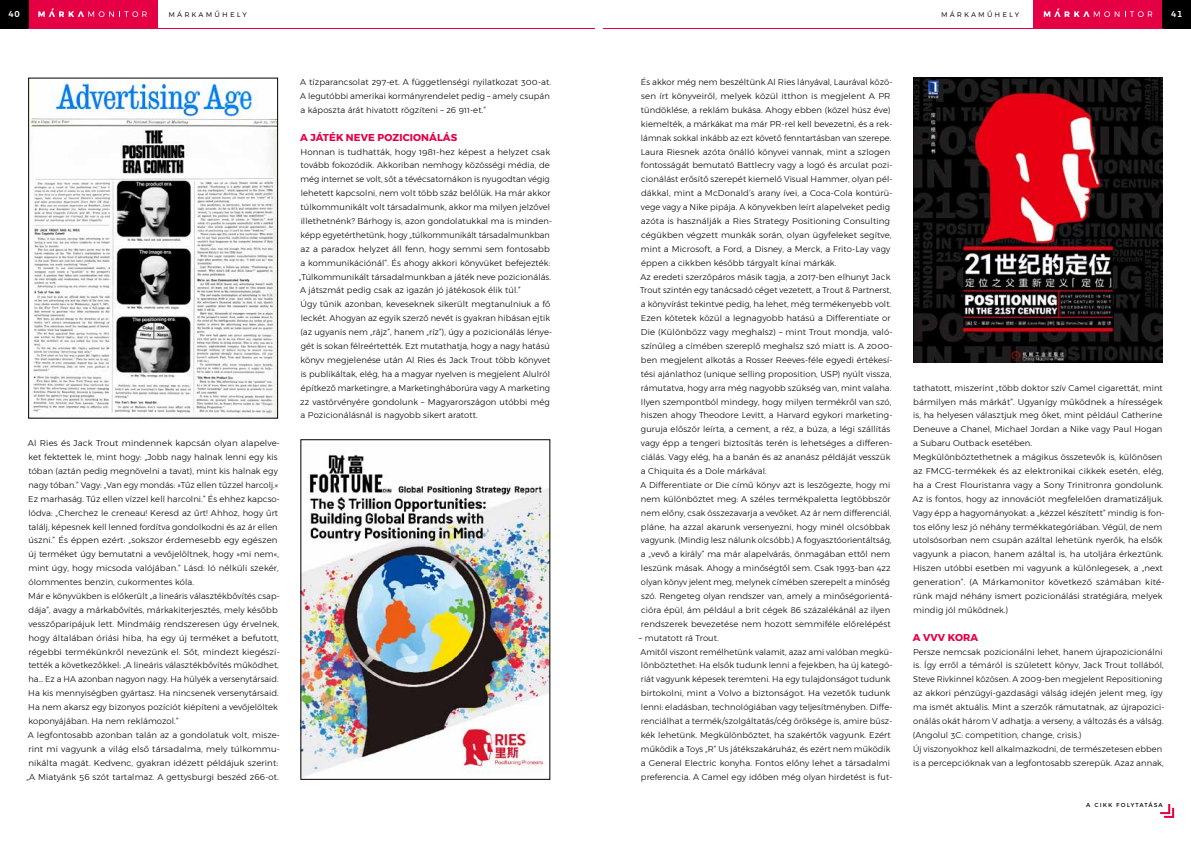
<style>
.page{position:relative;width:1191px;height:842px;background:#fff}
.page>*{position:absolute;margin:0;border:0;box-sizing:border-box;transform-origin:0 0}
.t1{font:700 10px "Montserrat";letter-spacing:.01em;color:#e50046}
.t2{font:500 8.5px "Montserrat";color:#fff}
.t3{font:300 8.4px/13.9px "Montserrat";letter-spacing:.015em;color:#000}
.t4{font:300 8.4px "Montserrat";letter-spacing:.25em;color:#000}
.t5{font:7px "Montserrat";letter-spacing:.15em;color:#000}
</style>
<div class="page">
<svg style="left:1160px;top:804px;width:14px;height:14px"></svg>
<div style="left:28px;top:0;width:130px;height:28px;background:#e50046"></div>
<div style="left:1033px;top:0;width:129px;height:28px;background:#e50046"></div>
<div style="left:0;top:0;width:28px;height:28px;background:#000"></div>
<div style="left:1162px;top:0;width:29px;height:28px;background:#000"></div>
<svg style="left:38px;top:9px;width:109px;height:8px"></svg>
<svg style="left:1043px;top:9px;width:109px;height:8px"></svg>
<hr style="left:28px;top:28px;width:1134px;height:1px;background:#e50046">
<img style="left:913px;top:78px;width:249px;height:285px">
<img style="left:302px;top:453px;width:246px;height:325px">
<div style="left:300px;top:439px;width:250px;height:341px;border:1px solid #000"></div>
<img style="left:30px;top:80px;width:246px;height:336px">
<div style="left:28px;top:78px;width:250px;height:340px;border:1px solid #000"></div>
<div style="left:595px;top:0;width:7px;height:842px;background:#fff"></div>
<p class="t2" style="left:8px;top:7px;width:13px">40</p>
<p class="t4" style="left:168px;top:8px;width:80px">márkaműhely</p>
<p class="t4" style="left:941px;top:8px;width:80px">márkaműhely</p>
<p class="t2" style="left:1170px;top:7px;width:13px">41</p>
<p class="t3" style="left:26px;top:436px;width:255px">Al Ries és Jack Trout mindennek kapcsán olyan alapelve&shy;ket fektettek le, mint hogy: „Jobb nagy halnak lenni egy kis tóban (aztán pedig megnövelni a tavat), mint kis halnak egy nagy tóban.” Vagy: „Van egy mondás: »Tűz ellen tűzzel harcolj.« Ez marhaság. Tűz ellen vízzel kell harcolni.” És ehhez kapcso&shy;lódva: „Cherchez le creneau! Keresd az űrt! Ahhoz, hogy űrt találj, képesnek kell lenned fordítva gondolkodni és az ár ellen úszni.” És éppen ezért: „sokszor érdemesebb egy egészen új terméket úgy bemutatni a vevőjelöltnek, hogy »mi nem«, mint úgy, hogy micsoda valójában.” Lásd: ló nélküli szekér, ólommentes benzin, cukormentes kóla.<br>Már e könyvükben is előkerült „a lineáris választékbővítés csap&shy;dája”, avagy a márkabővítés, márkakiterjesztés, mely később vesszőparipájuk lett. Mindmáig rendszeresen úgy érvelnek, hogy általában óriási hiba, ha egy új terméket a befutott, régebbi termékünkről nevezünk el. Sőt, mindezt kiegészí&shy;tették a következőkkel: „A lineáris választékbővítés működhet, ha… Ez a HA azonban nagyon nagy. Ha hülyék a versenytársaid.<br>Ha kis mennyiségben gyártasz. Ha nincsenek versenytársaid.<br>Ha nem akarsz egy bizonyos pozíciót kiépíteni a vevőjelöltek koponyájában. Ha nem reklámozol.”<br>A legfontosabb azonban talán az a gondolatuk volt, misze&shy;rint mi vagyunk a világ első társadalma, mely túlkommu&shy;nikálta magát. Kedvenc, gyakran idézett példájuk szerint: „A Miatyánk 56 szót tartalmaz. A gettysburgi beszéd 266-ot.</p>
<p class="t3" style="left:300px;top:75px;width:253px">A tízparancsolat 297-et. A függetlenségi nyilatkozat 300-at.<br>A legutóbbi amerikai kormányrendelet pedig – amely csupán a káposzta árát hivatott rögzíteni – 26 911-et.”</p>
<p class="t1" style="left:300px;top:129px;width:158px">A JÁTÉK NEVE POZICIONÁLÁS</p>
<p class="t3" style="left:299px;top:144px;width:255px">Honnan is tudhatták, hogy 1981-hez képest a helyzet csak tovább fokozódik. Akkoriban nemhogy közösségi média, de még internet se volt, sőt a tévécsatornákon is nyugodtan végig lehetett kapcsolni, nem volt több száz belőlük. Ha már akkor túlkommunikált volt társadalmunk, akkor ma milyen jelzővel illethetnénk? Bárhogy is, azon gondolatukkal ma is minden&shy;képp egyetérthetünk, hogy „túlkommunikált társadalmunkban az a paradox helyzet áll fenn, hogy semmi sem fontosabb a kommunikációnál”. És ahogy akkori könyvüket befejezték: „Túlkommunikált társadalmunkban a játék neve pozicionálás.<br>A játszmát pedig csak az igazán jó játékosok élik túl.”<br>Úgy tűnik azonban, keveseknek sikerült megtanulniuk a fő leckét. Ahogyan az egyik szerző nevét is gyakran hibásan ejtik (az ugyanis nem „rájz”, hanem „ríz”), úgy a pozicionálás lénye&shy;gét is sokan félreértették. Ezt mutathatja, hogy a nagy hatású könyv megjelenése után Al Ries és Jack Trout több könyvet is publikáltak, elég, ha a magyar nyelven is megjelent Alulról építkező marketingre, a Marketingháborúra vagy A marketing 22 vastörvényére gondolunk – Magyarországon utóbbi még a Pozicionálásnál is nagyobb sikert aratott.</p>
<p class="t3" style="left:640px;top:75px;width:254px">És akkor még nem beszéltünk Al Ries lányával, Laurával közö&shy;sen írt könyveiről, melyek közül itthon is megjelent A PR tündöklése, a reklám bukása. Ahogy ebben (közel húsz éve) kiemelték, a márkákat ma már PR-rel kell bevezetni, és a rek&shy;lámnak sokkal inkább az ezt követő fenntartásban van szerepe.<br>Laura Riesnek azóta önálló könyvei vannak, mint a szlogen fontosságát bemutató Battlecry vagy a logó és arculat pozi&shy;cionálást erősítő szerepét kiemelő Visual Hammer, olyan pél&shy;dákkal, mint a McDonald’s arany ívei, a Coca-Cola kontúrü&shy;vege vagy a Nike pipája. A könyvekben leírt alapelveket pedig azóta is használják a Ries Strategy Positioning Consulting cégükben végzett munkák során, olyan ügyfeleket segítve, mint a Microsoft, a Ford, a Disney, a Merck, a Frito-Lay vagy éppen a cikkben később tárgyalt kínai márkák.<br>Az eredeti szerzőpáros másik tagja, a 2017-ben elhunyt Jack Trout szintén egy tanácsadó céget vezetett, a Trout &amp; Partnerst, a könyvírást tekintve pedig, ha lehet, még termékenyebb volt.<br>Ezen kötetek közül a legnagyobb hatású a Differentiate or Die (Különbözz vagy meghalsz) – mint Trout mondja, való&shy;színűleg a címében szereplő meghalsz szó miatt is. A 2000- ben megjelent alkotás a Rosser Reeves-féle egyedi értékesí&shy;tési ajánlathoz (unique selling proposition, USP) nyúlt vissza, rámutatva, hogy arra még nagyobb szükség van, mint valaha.<br>Ilyen szempontból mindegy, hogy milyen termékről van szó, hiszen ahogy Theodore Levitt, a Harvard egykori marketing&shy;guruja először leírta, a cement, a réz, a búza, a légi szállítás vagy épp a tengeri biztosítás terén is lehetséges a differen&shy;ciálás. Vagy elég, ha a banán és az ananász példáját vesszük a Chiquita és a Dole márkával.<br>A Differentiate or Die című könyv azt is leszögezte, hogy mi nem különböztet meg: A széles termékpaletta legtöbbször nem előny, csak összezavarja a vevőket. Az ár nem differenciál, pláne, ha azzal akarunk versenyezni, hogy minél olcsóbbak vagyunk. (Mindig lesz nálunk olcsóbb.) A fogyasztóorientáltság, a „vevő a király” ma már alapelvárás, önmagában ettől nem leszünk másak. Ahogy a minőségtől sem. Csak 1993-ban 422 olyan könyv jelent meg, melynek címében szerepelt a minőség szó. Rengeteg olyan rendszer van, amely a minőségorientá&shy;cióra épül, ám például a brit cégek 86 százalékánál az ilyen rendszerek bevezetése nem hozott semmiféle előrelépést</p>
<p class="t3" style="left:639px;top:631px;width:255px">– mutatott rá Trout.<br>Amitől viszont remélhetünk valamit, azaz ami valóban megkü&shy;lönböztethet: Ha elsők tudunk lenni a fejekben, ha új kategó&shy;riát vagyunk képesek teremteni. Ha egy tulajdonságot tudunk birtokolni, mint a Volvo a biztonságot. Ha vezetők tudunk lenni: eladásban, technológiában vagy teljesítményben. Diffe&shy;renciálhat a termék/szolgáltatás/cég öröksége is, amire büsz&shy;kék lehetünk. Megkülönböztet, ha szakértők vagyunk. Ezért működik a Toys „R” Us játékszakáruház, és ezért nem működik a General Electric konyha. Fontos előny lehet a társadalmi preferencia. A Camel egy időben még olyan hirdetést is fut-</p>
<p class="t3" style="left:912px;top:381px;width:253px">tathatott, miszerint „több doktor szív Camel cigarettát, mint bármilyen más márkát”. Ugyanígy működnek a hírességek is, ha helyesen választjuk meg őket, mint például Catherine Deneuve a Chanel, Michael Jordan a Nike vagy Paul Hogan a Subaru Outback esetében.<br>Megkülönböztethetnek a mágikus összetevők is, különösen az FMCG-termékek és az elektronikai cikkek esetén, elég, ha a Crest Flouristanra vagy a Sony Trinitronra gondolunk.<br>Az is fontos, hogy az innovációt megfelelően dramatizáljuk.<br>Vagy épp a hagyományokat: a „kézzel készített” mindig is fon&shy;tos előny lesz jó néhány termékkategóriában. Végül, de nem utolsósorban nem csupán azáltal lehetünk nyerők, ha elsők vagyunk a piacon, hanem azáltal is, ha utoljára érkeztünk.<br>Hiszen utóbbi esetben mi vagyunk a különlegesek, a „next generation”. (A Márkamonitor következő számában kité&shy;rünk majd néhány ismert pozicionálási stratégiára, melyek mindig jól működnek.)</p>
<p class="t1" style="left:912px;top:629px;width:67px">A VVV KORA</p>
<p class="t3" style="left:913px;top:644px;width:253px">Persze nemcsak pozicionálni lehet, hanem újrapozicionálni is. Így erről a témáról is született könyv, Jack Trout tollából, Steve Rivkinnel közösen. A 2009-ben megjelent Repositioning az akkori pénzügyi-gazdasági válság idején jelent meg, így ma ismét aktuális. Mint a szerzők rámutatnak, az újrapozici&shy;onálás okát három V adhatja: a verseny, a változás és a válság. (Angolul 3C: competition, change, crisis.)<br>Új viszonyokhoz kell alkalmazkodni, de természetesen ebben is a percepcióknak van a legfontosabb szerepük. Azaz annak,</p>
<p class="t5" style="left:1086px;top:799px;width:78px">A CIKK FOLYTATÁSA</p>
</div>
